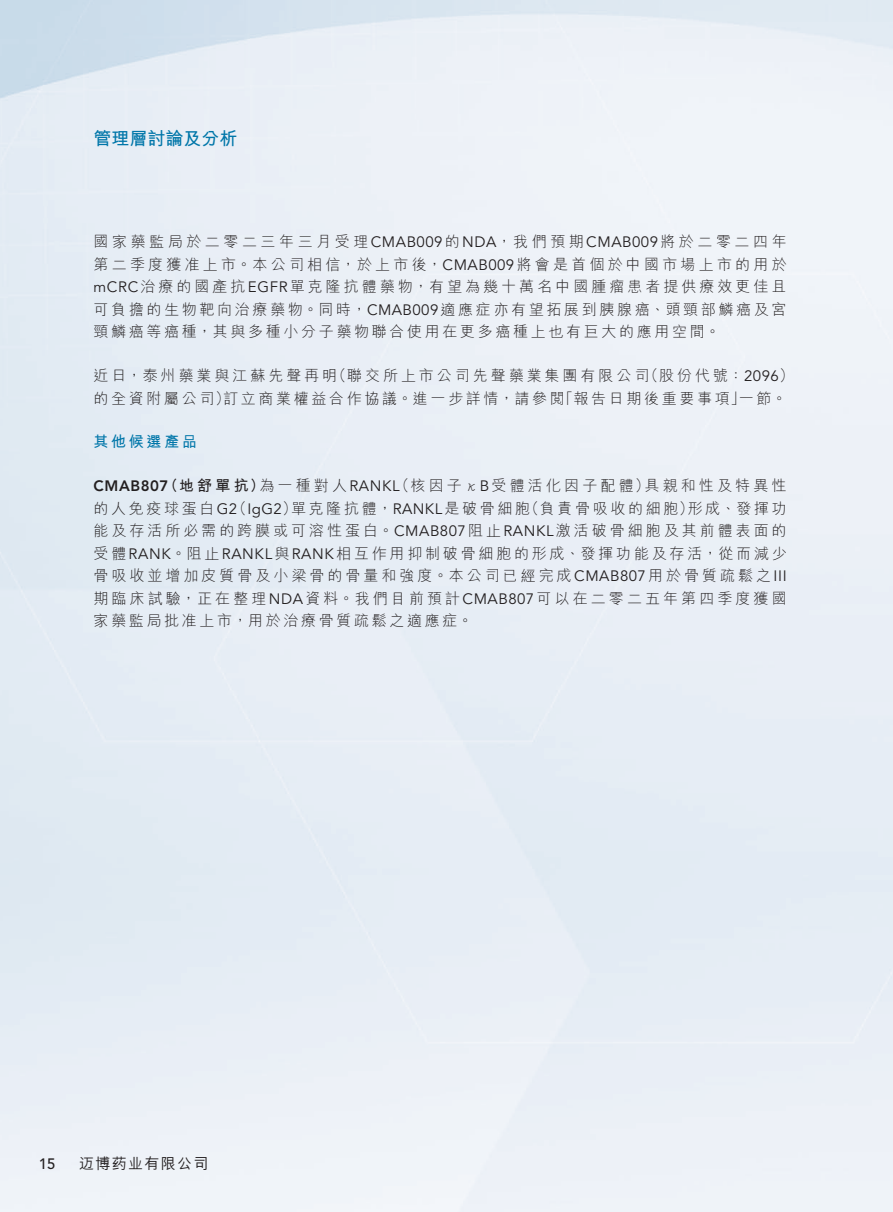
<style>
.page{position:relative;width:893px;height:1212px;background:#fff}
.page>*{position:absolute;margin:0;border:0;box-sizing:border-box;transform-origin:0 0}
.t1{font:700 18px "M Hei HK";color:#0076a9}
._00_Body_text{font:300 15px/22.5px "M Hei HK";letter-spacing:.195em;color:#231f20}
.t2{font:500 15px "M Hei HKS";letter-spacing:.09em;color:#231f20}
._00_Body_text-2{font:800 15px "Avenir LT Std";letter-spacing:.035em;color:#231f20}
._02_Heading_2{font:700 15px "M Hei HK";letter-spacing:.18em;color:#0076a9}
._00_Body_text-3{font:700 15px "M Hei HK";color:#231f20}
.t3{font:500 15px "Avenir LT Std";color:#231f20}
.s1{font-family:"Avenir LT Std";font-weight:400}
</style>
<div class="page">
<p class="t1" style="left:94px;top:125px;width:145px">管理層討論及分析</p>
<p class="_00_Body_text" style="left:94px;top:230px;width:695px;text-align:justify">國家藥監局於二零二三年三月受理<span class="s1">CMAB009</span>的<span class="s1">NDA</span>，我們預期<span class="s1">CMAB009</span>將於二零二四年第二季度獲准上市。本公司相信，於上市後，<span class="s1">CMAB009</span>將會是首個於中國市場上市的用於<span class="s1">mCRC</span>治療的國產抗<span class="s1">EGFR</span>單克隆抗體藥物，有望為幾十萬名中國腫瘤患者提供療效更佳且可負擔的生物靶向治療藥物。同時，<span class="s1">CMAB009</span>適應症亦有望拓展到胰腺癌、頭頸部鱗癌及宮頸鱗癌等癌種，其與多種小分子藥物聯合使用在更多癌種上也有巨大的應用空間。</p>
<p class="_00_Body_text" style="left:644px;top:364px;width:152px">（股份代號：<span class="s1">2096</span>(</p>
<p class="_00_Body_text" style="left:331px;top:364px;width:320px">（聯交所上市公司先聲藥業集團有限公司</p>
<p class="_00_Body_text" style="left:94px;top:364px;width:695px">近日，泰州藥業與江蘇先聲再明<br>的全資附屬公司訂） 立商業權益合作協議。進一步詳情，請參 「閱報告日期後重要事項一」 節。</p>
<p class="_02_Heading_2" style="left:94px;top:431px;width:105px">其他候選產品</p>
<p class="_00_Body_text" style="left:644px;top:474px;width:144px">具親和性及特異性</p>
<p class="_00_Body_text" style="left:395px;top:474px;width:257px">（核因子κ<span class="s1">B</span>受體活化因子配體）</p>
<p class="_00_Body_text-3" style="left:163px;top:475px;width:103px">（地舒單抗）</p>
<p class="_00_Body_text" style="left:259px;top:474px;width:142px">為一種對人<span class="s1">RANKL</span></p>
<p class="_00_Body_text-2" style="left:94px;top:477px;width:76px">CMAB807</p>
<p class="_00_Body_text" style="left:94px;top:497px;width:695px">的人免疫球蛋白<span class="s1">G</span>（<span class="s1">2 IgG</span> ）<span class="s1">2<br></span>能及存活所必需的跨膜或可溶性蛋白。<span class="s1">CMAB807</span>阻止<span class="s1">RANKL</span>激活破骨細胞及其前體表面的受體<span class="s1">RANK</span>。阻止<span class="s1">RANKL</span>與<span class="s1">RANK</span>相互作用抑制破骨細胞的形成、發揮功能及存活，從而減少骨吸收並增加皮質骨及小梁骨的骨量和強度。本公司已經完成<span class="s1">CMAB807</span>用於骨質疏鬆之<span class="s1">III</span>期臨床試驗，正在整理<span class="s1">NDA</span>資料。我們目前預計<span class="s1">CMAB807</span>可以在二零二五年第四季度獲國家藥監局批准上市，用於治療骨質疏鬆之適應症。</p>
<p class="_00_Body_text" style="left:524px;top:497px;width:171px">（負責骨吸收的細胞）</p>
<p class="_00_Body_text" style="left:688px;top:497px;width:100px">形成、發揮功</p>
<p class="_00_Body_text" style="left:291px;top:497px;width:240px">單克隆抗體，<span class="s1">RANKL</span>是破骨細胞</p>
<p class="t3" style="left:39px;top:1155px;width:18px">15</p>
<p class="t2" style="left:79px;top:1153px;width:131px">邁博藥業有限公司</p>
</div>
